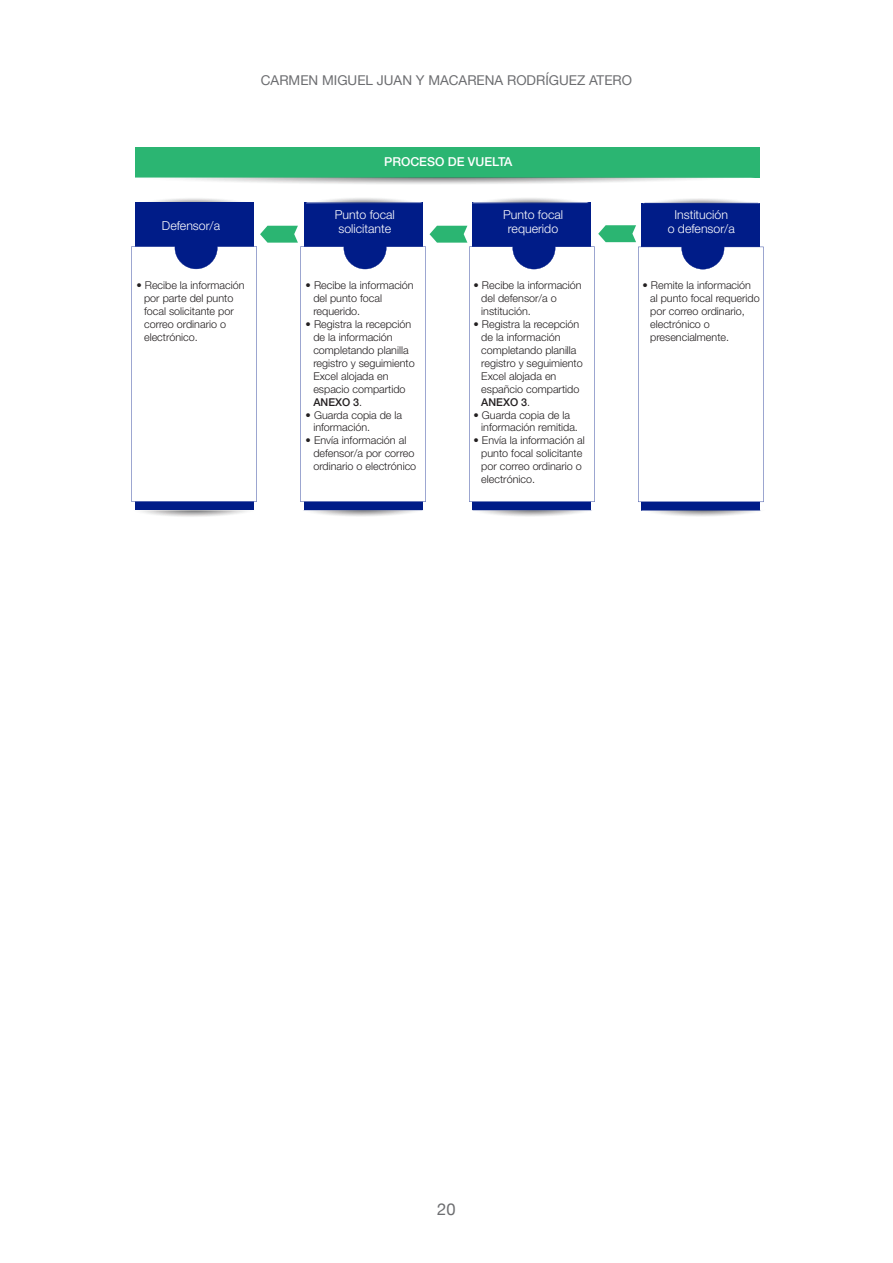
<style>
.page{position:relative;width:893px;height:1263px;background:#fff}
.page>*{position:absolute;margin:0;border:0;box-sizing:border-box;transform-origin:0 0}
.t1{font:16.5px "Helvetica Neue";color:#6c6d70}
.t2{font:13.5px "Helvetica Neue";color:#6c6d70}
.t3{font:300 12.3px/14.9px "Helvetica Neue";color:#fff;text-align:center}
.t4{font:500 12.3px "Helvetica Neue";color:#fff}
.t5{font:300 10.8px/12.9px "Helvetica Neue";color:#231f20}
.s1{font-weight:500}
</style>
<div class="page">
<svg style="left:138px;top:198px;width:114px;height:5px"></svg>
<div style="left:135px;top:203px;width:119px;height:307px;background:#001c88"></div>
<div style="left:304px;top:203px;width:118px;height:307px;background:#001c88"></div>
<div style="left:472px;top:203px;width:119px;height:307px;background:#001c88"></div>
<div style="left:135px;top:147px;width:625px;height:31px;background:#2bb572"></div>
<div style="left:641px;top:203px;width:119px;height:307px;background:#001c88"></div>
<svg style="left:141px;top:510px;width:106px;height:7px"></svg>
<svg style="left:306px;top:198px;width:116px;height:6px"></svg>
<svg style="left:303px;top:510px;width:120px;height:6px"></svg>
<hr style="left:304px;top:510px;width:118px;height:1px;background:#001c88">
<svg style="left:472px;top:198px;width:117px;height:6px"></svg>
<svg style="left:480px;top:510px;width:112px;height:6px"></svg>
<hr style="left:472px;top:510px;width:119px;height:1px;background:#001c88">
<svg style="left:643px;top:198px;width:117px;height:6px"></svg>
<svg style="left:651px;top:510px;width:110px;height:6px"></svg>
<hr style="left:641px;top:510px;width:119px;height:1px;background:#001c88">
<svg style="left:131px;top:225px;width:633px;height:277px"></svg>
<svg style="left:135px;top:177px;width:619px;height:7px"></svg>
<p class="t2" style="left:261px;top:70px;width:373px">CARMEN MIGUEL JUAN Y MACARENA RODRÍGUEZ ATERO</p>
<p class="t4" style="left:384px;top:151px;width:130px">PROCESO DE VUELTA</p>
<p class="t3" style="left:162px;top:217px;width:60px">Defensor/a</p>
<p class="t3" style="left:335px;top:206px;width:62px;text-align:left">Punto focal solicitante</p>
<p class="t3" style="left:503px;top:206px;width:62px">Punto focal requerido</p>
<p class="t3" style="left:668px;top:206px;width:69px">Institución<br>o defensor/a</p>
<p class="t5" style="left:144px;top:278px;width:102px;text-indent:-8px">• Recibe la información por parte del punto focal solicitante por correo ordinario o electrónico.</p>
<p class="t5" style="left:313px;top:278px;width:102px;text-indent:-8px">• Recibe la información del punto focal requerido.</p>
<p class="t5" style="left:313px;top:317px;width:103px;text-indent:-8px">• Registra la recepción de la información completando planilla registro y seguimiento<br>Excel alojada en espacio compartido<br><span class="s1">ANEXO 3</span>.</p>
<p class="t5" style="left:313px;top:407px;width:90px;text-indent:-8px">• Guarda copia de la información.</p>
<p class="t5" style="left:313px;top:433px;width:104px;text-indent:-8px">• Envía información al defensor/a por correo ordinario o electrónico</p>
<p class="t5" style="left:481px;top:278px;width:102px;text-indent:-8px">• Recibe la información del defensor/a o institución.</p>
<p class="t5" style="left:481px;top:317px;width:103px;text-indent:-8px">• Registra la recepción de la información completando planilla registro y seguimiento<br>Excel alojada en españcio compartido<br><span class="s1">ANEXO 3</span>.</p>
<p class="t5" style="left:481px;top:407px;width:98px;text-indent:-8px">• Guarda copia de la información remitida.</p>
<p class="t5" style="left:481px;top:433px;width:105px;text-indent:-8px">• Envía la información al punto focal solicitante por correo ordinario o electrónico.</p>
<p class="t5" style="left:650px;top:278px;width:111px;text-indent:-8px">• Remite la información al punto focal requerido por correo ordinario, electrónico o presencialmente.</p>
<h1 class="t1" style="left:437px;top:1197px;width:20px">20</h1>
</div>
